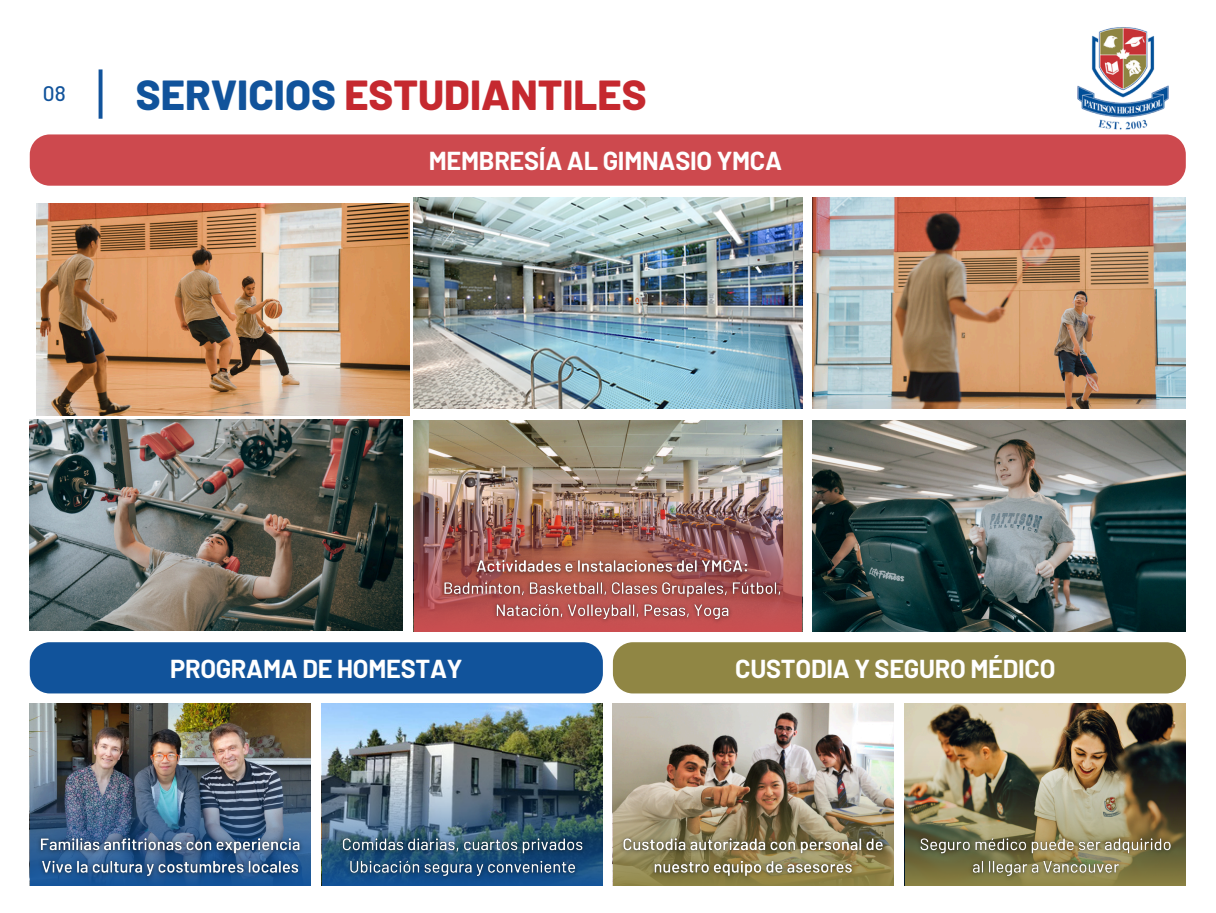
<style>
.page{position:relative;width:1216px;height:913px;background:#fff}
.page>*{position:absolute;margin:0;border:0;box-sizing:border-box;transform-origin:0 0}
.t1{font:800 41.82px "Barlow";color:#c5292f}
.t2{font:700 25.38px "Barlow";letter-spacing:-.01em;color:#fff}
.t3{font:500 21px "Barlow";color:#11539b}
.s1{color:#11539b}
</style>
<div class="page">
<hr style="left:99px;top:69px;width:3px;height:50px;background:#11539b">
<img style="left:414px;top:197px;width:388px;height:211px">
<div style="left:30px;top:642px;width:573px;height:51px;background:#11539b"></div>
<div style="left:613px;top:642px;width:572px;height:51px;background:#908644"></div>
<img style="left:30px;top:703px;width:281px;height:181px">
<img style="left:30px;top:747px;width:280px;height:138px">
<img style="left:322px;top:703px;width:281px;height:181px">
<img style="left:322px;top:747px;width:280px;height:138px">
<img style="left:613px;top:703px;width:280px;height:45px">
<img style="left:613px;top:748px;width:280px;height:137px">
<img style="left:905px;top:703px;width:280px;height:45px">
<img style="left:904px;top:748px;width:281px;height:137px">
<div style="left:30px;top:134px;width:1155px;height:52px;background:#cd494e"></div>
<img style="left:414px;top:420px;width:388px;height:20px">
<img style="left:812px;top:197px;width:373px;height:211px">
<img style="left:812px;top:420px;width:373px;height:211px">
<img style="left:36px;top:203px;width:373px;height:212px">
<img style="left:30px;top:419px;width:372px;height:211px">
<img style="left:414px;top:440px;width:388px;height:191px">
<img style="left:1077px;top:27px;width:91px;height:103px">
<img style="left:31px;top:829px;width:277px;height:56px">
<img style="left:332px;top:829px;width:259px;height:56px">
<img style="left:614px;top:829px;width:277px;height:56px">
<img style="left:910px;top:829px;width:269px;height:56px">
<img style="left:434px;top:551px;width:356px;height:78px">
<h1 class="t3" style="left:43px;top:80px;width:24px">08</h1>
<p class="t1" style="left:136px;top:68px;width:512px"><span class="s1">SERVICIOS</span> ESTUDIANTILES</p>
<h2 class="t2" style="left:429px;top:145px;width:355px">MEMBRESÍA AL GIMNASIO YMCA</h2>
<h2 class="t2" style="left:170px;top:652px;width:294px">PROGRAMA DE HOMESTAY</h2>
<p class="t2" style="left:735px;top:652px;width:322px">CUSTODIA Y SEGURO MÉDICO</p>
</div>
